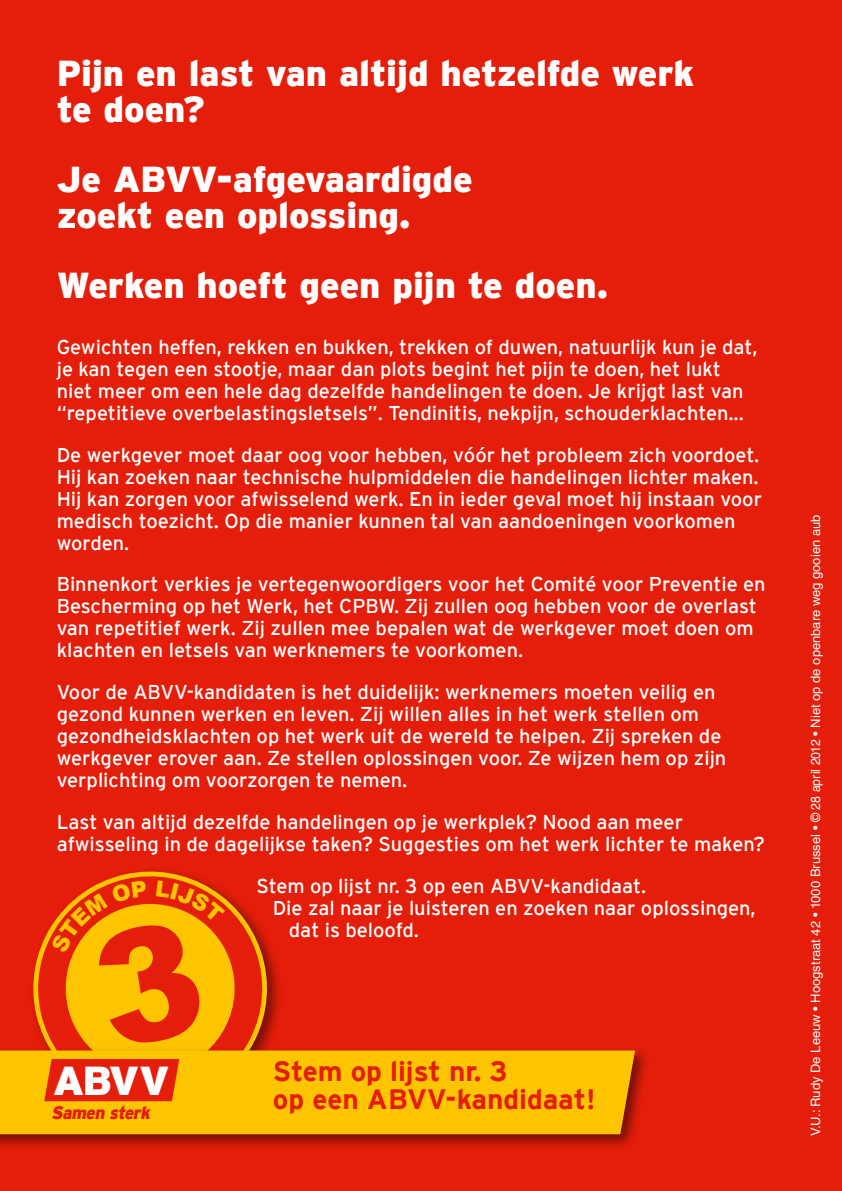
<style>
.page{position:relative;width:842px;height:1191px;background:#e41e0a}
.page>*{position:absolute;margin:0;border:0;box-sizing:border-box;transform-origin:0 0}
.t1{font:900 40.4px "Interstate";color:#fff}
.t2{font:900 36px/36px "Interstate";color:#fff}
.t3{font:700 28px/28px "Interstate";color:#e41e0a}
.t4{font:20px/22px "Interstate";color:#fff}
.t5{font:italic 900 18px "Interstate";color:#e41e0a;scale:.95 1}
.t6{font:13px "Helvetica LT Std";color:#fff}
</style>
<div class="page">
<svg style="left:33px;top:870px;width:243px;height:175px"></svg>
<div style="left:0;top:1045px;width:651px;height:106px;background:#000;opacity:.5"></div>
<div style="left:0;top:1050px;width:635px;height:84px;background:#fdc500"></div>
<svg style="left:44px;top:880px;width:203px;height:221px"></svg>
<h2 class="t2" style="left:57px;top:54px;width:639px">Pijn en last van altijd hetzelfde werk te doen?</h2>
<h2 class="t2" style="left:57px;top:160px;width:417px">Je ABVV-afgevaardigde zoekt een oplossing.</h2>
<h2 class="t2" style="left:57px;top:266px;width:553px">Werken hoeft geen pijn te doen.</h2>
<p class="t4" style="left:57px;top:335px;width:702px">Gewichten heffen, rekken en bukken, trekken of duwen, natuurlijk kun je dat, je kan tegen een stootje, maar dan plots begint het pijn te doen, het lukt niet meer om een hele dag dezelfde handelingen te doen. Je krijgt last van “repetitieve overbelastingsletsels”. Tendinitis, nekpijn, schouderklachten...</p>
<p class="t4" style="left:57px;top:443px;width:707px">De werkgever moet daar oog voor hebben, vóór het probleem zich voordoet.<br>Hij kan zoeken naar technische hulpmiddelen die handelingen lichter maken.<br>Hij kan zorgen voor afwisselend werk. En in ieder geval moet hij instaan voor medisch toezicht. Op die manier kunnen tal van aandoeningen voorkomen worden.</p>
<p class="t4" style="left:57px;top:573px;width:710px">Binnenkort verkies je vertegenwoordigers voor het Comité voor Preventie en Bescherming op het Werk, het CPBW. Zij zullen oog hebben voor de overlast van repetitief werk. Zij zullen mee bepalen wat de werkgever moet doen om klachten en letsels van werknemers te voorkomen.</p>
<p class="t4" style="left:57px;top:681px;width:671px">Voor de ABVV-kandidaten is het duidelijk: werknemers moeten veilig en gezond kunnen werken en leven. Zij willen alles in het werk stellen om gezondheidsklachten op het werk uit de wereld te helpen. Zij spreken de werkgever erover aan. Ze stellen oplossingen voor. Ze wijzen hem op zijn verplichting om voorzorgen te nemen.</p>
<p class="t4" style="left:57px;top:811px;width:710px">Last van altijd dezelfde handelingen op je werkplek? Nood aan meer afwisseling in de dagelijkse taken? Suggesties om het werk lichter te maken?</p>
<p class="t4" style="left:256px;top:875px;width:391px">Stem op lijst nr. 3 op een ABVV-kandidaat.</p>
<p class="t4" style="left:273px;top:897px;width:484px">Die zal naar je luisteren en zoeken naar oplossingen,</p>
<p class="t4" style="left:289px;top:919px;width:132px">dat is beloofd.</p>
<h1 class="t1" style="left:53px;top:1057px;width:118px">ABVV</h1>
<p class="t5" style="left:51px;top:1102px;width:109px">Samen sterk</p>
<h3 class="t3" style="left:273px;top:1057px;width:324px">Stem op lijst nr. 3<br>op een ABVV-kandidaat!</h3>
<p class="t6" style="left:808px;top:1136px;width:623px;rotate:-90deg">V.U.: Rudy De Leeuw • Hoogstraat 42 • 1000 Brussel • © 28 april 2012 • Niet op de openbare weg gooien aub</p>
</div>
